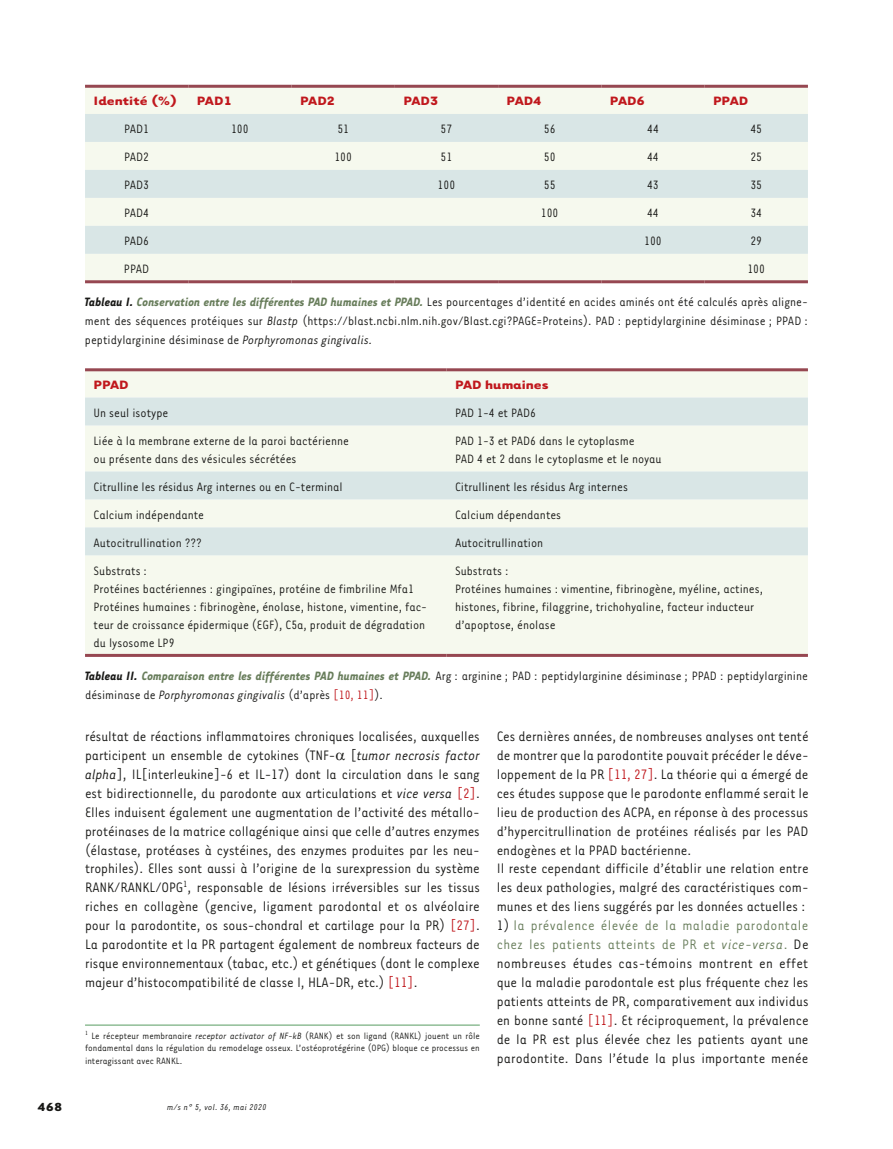
<style>
.page{position:relative;width:893px;height:1149px;background:#fff}
.page>*{position:absolute;margin:0;border:0;box-sizing:border-box;transform-origin:0 0}
.t1{font:15.75px/18.9px "Tarzana Narrow";color:#181816;text-align:justify}
.t2{font:13.95px/18px "Tarzana Narrow";color:#181816}
.t3{font:700 13.95px "Tarzana Wide";color:#c0181d}
.t4{font:700 13.5px "Tarzana Wide";color:#181816}
.t5{font:10.5px/12.6px "Tarzana Narrow";color:#181816;text-align:justify}
.t6{font:italic 9.75px "Tarzana Narrow";letter-spacing:.025em;color:#181816}
.s1{font-weight:700;font-style:italic}
.s2{font-weight:700;font-style:italic;color:#687d5b}
.s3{font-style:italic}
.s4{color:#c0181d}
.s5{color:#687d5b}
.s6{font-style:italic;color:#687d5b}
</style>
<div class="page">
<hr style="left:85px;top:1024px;width:395px;height:1px;background:#90bd96">
<div style="left:85px;top:88px;width:723px;height:192px;background:#f6f9ee"></div>
<svg style="left:85px;top:114px;width:723px;height:140px;background:#e4ede9"></svg>
<hr style="left:85px;top:85px;width:103px;height:3px;background:#964751">
<hr style="left:188px;top:85px;width:104px;height:3px;background:#964751">
<hr style="left:292px;top:85px;width:103px;height:3px;background:#964751">
<hr style="left:395px;top:85px;width:103px;height:3px;background:#964751">
<hr style="left:498px;top:85px;width:103px;height:3px;background:#964751">
<hr style="left:601px;top:85px;width:104px;height:3px;background:#964751">
<hr style="left:705px;top:85px;width:103px;height:3px;background:#964751">
<hr style="left:85px;top:280px;width:103px;height:3px;background:#964751">
<hr style="left:188px;top:280px;width:104px;height:3px;background:#964751">
<hr style="left:292px;top:280px;width:103px;height:3px;background:#964751">
<hr style="left:395px;top:280px;width:103px;height:3px;background:#964751">
<hr style="left:498px;top:280px;width:103px;height:3px;background:#964751">
<hr style="left:601px;top:280px;width:104px;height:3px;background:#964751">
<hr style="left:705px;top:280px;width:103px;height:3px;background:#964751">
<div style="left:85px;top:371px;width:723px;height:282px;background:#f6f9ee"></div>
<svg style="left:85px;top:397px;width:723px;height:158px;background:#e6eee9"></svg>
<hr style="left:85px;top:368px;width:361px;height:3px;background:#964751">
<hr style="left:446px;top:368px;width:362px;height:3px;background:#964751">
<hr style="left:85px;top:653px;width:361px;height:3px;background:#964751">
<hr style="left:446px;top:653px;width:362px;height:3px;background:#964751">
<p class="t3" style="left:94px;top:92px;width:85px">Identité (%)</p>
<p class="t3" style="left:197px;top:92px;width:37px">PAD1</p>
<p class="t3" style="left:300px;top:92px;width:37px">PAD2</p>
<p class="t3" style="left:403px;top:92px;width:37px">PAD3</p>
<p class="t3" style="left:507px;top:92px;width:37px">PAD4</p>
<p class="t3" style="left:610px;top:92px;width:37px">PAD6</p>
<p class="t3" style="left:713px;top:92px;width:37px">PPAD</p>
<p class="t2" style="left:124px;top:120px;width:27px">PAD1</p>
<p class="t2" style="left:231px;top:120px;width:19px">100</p>
<p class="t2" style="left:337px;top:120px;width:13px">51</p>
<p class="t2" style="left:441px;top:120px;width:13px">57</p>
<p class="t2" style="left:544px;top:120px;width:13px">56</p>
<p class="t2" style="left:647px;top:120px;width:13px">44</p>
<p class="t2" style="left:750px;top:120px;width:13px">45</p>
<p class="t2" style="left:124px;top:147px;width:27px">PAD2</p>
<p class="t2" style="left:334px;top:147px;width:19px">100</p>
<p class="t2" style="left:441px;top:147px;width:13px">51</p>
<p class="t2" style="left:544px;top:147px;width:13px">50</p>
<p class="t2" style="left:647px;top:147px;width:13px">44</p>
<p class="t2" style="left:750px;top:147px;width:13px">25</p>
<p class="t2" style="left:124px;top:175px;width:27px">PAD3</p>
<p class="t2" style="left:438px;top:175px;width:19px">100</p>
<p class="t2" style="left:544px;top:175px;width:13px">55</p>
<p class="t2" style="left:647px;top:175px;width:13px">43</p>
<p class="t2" style="left:750px;top:175px;width:13px">35</p>
<p class="t2" style="left:124px;top:203px;width:27px">PAD4</p>
<p class="t2" style="left:541px;top:203px;width:19px">100</p>
<p class="t2" style="left:647px;top:203px;width:13px">44</p>
<p class="t2" style="left:750px;top:203px;width:13px">34</p>
<p class="t2" style="left:124px;top:231px;width:27px">PAD6</p>
<p class="t2" style="left:644px;top:231px;width:19px">100</p>
<p class="t2" style="left:750px;top:231px;width:13px">29</p>
<p class="t2" style="left:124px;top:259px;width:27px">PPAD</p>
<p class="t2" style="left:747px;top:259px;width:19px">100</p>
<p class="t2" style="left:85px;top:292px;width:724px;line-height:18.9px;text-align:justify"><span class="s1">Tableau I.</span> <span class="s2">Conservation entre les différentes PAD humaines et PPAD.</span> Les pourcentages d’identité en acides aminés ont été calculés après aligne&shy;ment des séquences protéiques sur <span class="s3">Blastp</span> (https://blast.ncbi.nlm.nih.gov/Blast.cgi?PAGE=Proteins). PAD : peptidylarginine désiminase ; PPAD : peptidylarginine désiminase de <span class="s3">Porphyromonas gingivalis.</span></p>
<p class="t3" style="left:94px;top:375px;width:37px">PPAD</p>
<p class="t3" style="left:455px;top:375px;width:95px">PAD humaines</p>
<p class="t2" style="left:94px;top:403px;width:76px">Un seul isotype</p>
<p class="t2" style="left:455px;top:403px;width:83px">PAD 1-4 et PAD6</p>
<p class="t2" style="left:94px;top:431px;width:257px">Liée à la membrane externe de la paroi bactérienne ou présente dans des vésicules sécrétées</p>
<p class="t2" style="left:455px;top:431px;width:208px">PAD 1-3 et PAD6 dans le cytoplasme<br>PAD 4 et 2 dans le cytoplasme et le noyau</p>
<p class="t2" style="left:94px;top:477px;width:251px">Citrulline les résidus Arg internes ou en C-terminal</p>
<p class="t2" style="left:455px;top:477px;width:174px">Citrullinent les résidus Arg internes</p>
<p class="t2" style="left:94px;top:505px;width:112px">Calcium indépendante</p>
<p class="t2" style="left:455px;top:505px;width:108px">Calcium dépendantes</p>
<p class="t2" style="left:94px;top:533px;width:110px">Autocitrullination ???</p>
<p class="t2" style="left:455px;top:533px;width:90px">Autocitrullination</p>
<p class="t2" style="left:94px;top:561px;width:335px">Substrats :<br>Protéines bactériennes : gingipaïnes, protéine de fimbriline Mfa1<br>Protéines humaines : fibrinogène, énolase, histone, vimentine, fac&shy;teur de croissance épidermique (EGF), C5a, produit de dégradation du lysosome LP9</p>
<p class="t2" style="left:455px;top:561px;width:310px">Substrats :<br>Protéines humaines : vimentine, fibrinogène, myéline, actines, histones, fibrine, filaggrine, trichohyaline, facteur inducteur d’apoptose, énolase</p>
<p class="t2" style="left:85px;top:665px;width:724px;line-height:18.9px"><span class="s1">Tableau II.</span> <span class="s2">Comparaison entre les différentes PAD humaines et PPAD.</span> Arg : arginine ; PAD : peptidylarginine désiminase ; PPAD : peptidylarginine désiminase de <span class="s3">Porphyromonas gingivalis</span> (d’après <span class="s4">[10, 11]</span>).</p>
<p class="t1" style="left:85px;top:726px;width:397px">résultat de réactions inflammatoires chroniques localisées, auxquelles participent un ensemble de cytokines (TNF- [<span class="s3">tumor necrosis factor alpha</span>], IL[interleukine]-6 et IL-17) dont la circulation dans le sang est bidirectionnelle, du parodonte aux articulations et <span class="s3">vice versa</span> <span class="s4">[2]</span>.<br>Elles induisent également une augmentation de l’activité des métallo&shy;protéinases de la matrice collagénique ainsi que celle d’autres enzymes (élastase, protéases à cystéines, des enzymes produites par les neu&shy;trophiles). Elles sont aussi à l’origine de la surexpression du système RANK/RANKL/OPG<sup>1</sup>, responsable de lésions irréversibles sur les tissus riches en collagène (gencive, ligament parodontal et os alvéolaire pour la parodontite, os sous-chondral et cartilage pour la PR) <span class="s4">[27]</span>.<br>La parodontite et la PR partagent également de nombreux facteurs de risque environnementaux (tabac, etc.) et génétiques (dont le complexe majeur d’histocompatibilité de classe I, HLA-DR, etc.) <span class="s4">[11]</span>.</p>
<p class="t5" style="left:85px;top:1028px;width:396px"><sup>1</sup> Le récepteur membranaire <span class="s3">receptor activator of NF-kB</span> (RANK) et son ligand (RANKL) jouent un rôle fondamental dans la régulation du remodelage osseux. L’ostéoprotégérine (OPG) bloque ce processus en interagissant avec RANKL.</p>
<p class="t4" style="left:38px;top:1097px;width:26px">468</p>
<p class="t6" style="left:167px;top:1100px;width:101px">m/s n° 5, vol. 36, mai 2020</p>
<p class="t1" style="left:497px;top:726px;width:313px;text-align:left">Ces dernières années, de nombreuses analyses ont tenté de montrer que la parodontite pouvait précéder le déve&shy;loppement de la PR <span class="s4">[11, 27]</span>. La théorie qui a émergé de ces études suppose que le parodonte enflammé serait le lieu de production des ACPA, en réponse à des processus d’hypercitrullination de protéines réalisés par les PAD endogènes et la PPAD bactérienne.<br>Il reste cependant difficile d’établir une relation entre les deux pathologies, malgré des caractéristiques com&shy;munes et des liens suggérés par les données actuelles :</p>
<p class="t1" style="left:497px;top:915px;width:313px">1) <span class="s5">la prévalence élevée de la maladie parodontale chez les patients atteints de PR et</span> <span class="s6">vice-versa</span><span class="s5">.</span> De nombreuses études cas-témoins montrent en effet que la maladie parodontale est plus fréquente chez les patients atteints de PR, comparativement aux individus en bonne santé <span class="s4">[11]</span>. Et réciproquement, la prévalence de la PR est plus élevée chez les patients ayant une parodontite. Dans l’étude la plus importante menée</p>
</div>
